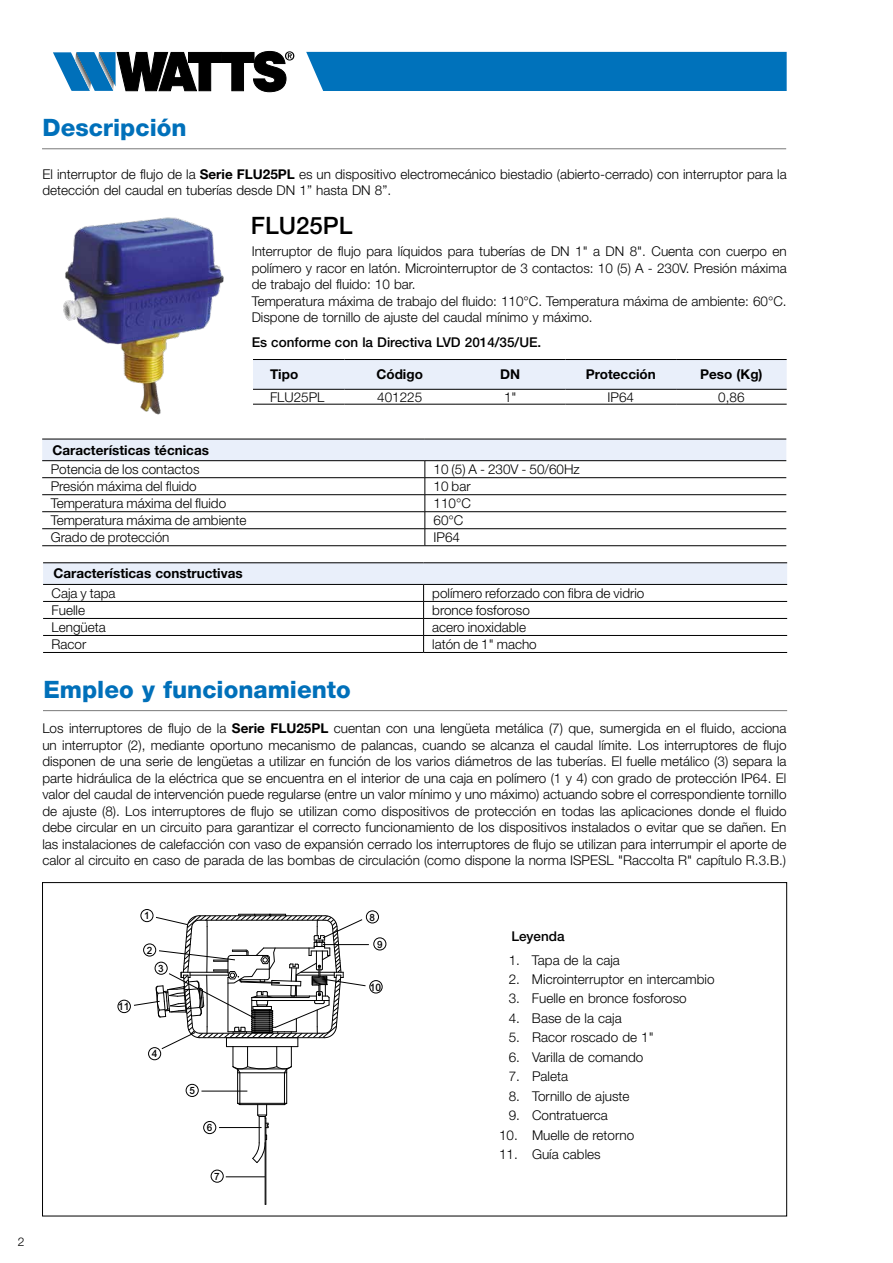
<style>
.page{position:relative;width:893px;height:1263px;background:#fff}
.page>*{position:absolute;margin:0;border:0;box-sizing:border-box;transform-origin:0 0}
.t1{font:800 24px "Helvetica Neue LT Std";color:#0070ba}
.t2{font:500 24px "Helvetica Neue LT Std";color:#000}
.t3{font:300 13.5px/16.5px "Helvetica Neue LT Std";color:#000}
.t4{font:700 13.5px "Helvetica Neue LT Std";color:#000}
.t5{font:500 13.5px "Helvetica Neue LT Std";color:#000}
.t6{font:300 12px "Helvetica Neue LT Std";color:#000}
.t7{font:500 10.2px "Arial MT Pro";color:#000}
.t8{font:500 10.05px "Arial MT Pro";color:#000}
.s1{font-weight:700}
</style>
<div class="page">
<svg style="left:53px;top:51px;width:241px;height:41px"></svg>
<div style="left:306px;top:52px;width:481px;height:39px;background:#0072bb"></div>
<div style="left:253px;top:360px;width:534px;height:29px;background:#e9effa"></div>
<hr style="left:253px;top:359px;width:91px;height:1px;background:#000">
<hr style="left:344px;top:359px;width:111px;height:1px;background:#000">
<hr style="left:455px;top:359px;width:111px;height:1px;background:#000">
<hr style="left:566px;top:359px;width:110px;height:1px;background:#000">
<hr style="left:676px;top:359px;width:111px;height:1px;background:#000">
<hr style="left:253px;top:389px;width:91px;height:1px;background:#000">
<hr style="left:344px;top:389px;width:111px;height:1px;background:#000">
<hr style="left:455px;top:389px;width:111px;height:1px;background:#000">
<hr style="left:566px;top:389px;width:110px;height:1px;background:#000">
<hr style="left:676px;top:389px;width:111px;height:1px;background:#000">
<hr style="left:253px;top:404px;width:91px;height:1px;background:#000">
<hr style="left:344px;top:404px;width:111px;height:1px;background:#000">
<hr style="left:455px;top:404px;width:111px;height:1px;background:#000">
<hr style="left:566px;top:404px;width:110px;height:1px;background:#000">
<hr style="left:676px;top:404px;width:111px;height:1px;background:#000">
<img style="left:63px;top:217px;width:161px;height:198px">
<hr style="left:266px;top:1139px;width:1px;height:65px;background:#000">
<hr style="left:265px;top:1143px;width:1px;height:61px;background:#000">
<svg style="left:252px;top:1105px;width:17px;height:58px"></svg>
<hr style="left:240px;top:1104px;width:44px;height:1px;background:#000">
<hr style="left:238px;top:1103px;width:49px;height:1px;background:#000">
<hr style="left:237px;top:1069px;width:1px;height:34px;background:#000">
<hr style="left:240px;top:1073px;width:1px;height:31px;background:#000">
<hr style="left:284px;top:1073px;width:1px;height:31px;background:#000">
<hr style="left:286px;top:1069px;width:1px;height:34px;background:#000">
<div style="left:141px;top:909px;width:12px;height:13px;border:1px solid #000;border-radius:50%"></div>
<div style="left:186px;top:1084px;width:12px;height:12px;border:1px solid #000;border-radius:50%"></div>
<div style="left:204px;top:1121px;width:12px;height:13px;border:1px solid #000;border-radius:50%"></div>
<div style="left:211px;top:1170px;width:12px;height:12px;border:1px solid #000;border-radius:50%"></div>
<div style="left:366px;top:911px;width:13px;height:12px;border:1px solid #000;border-radius:50%"></div>
<div style="left:374px;top:938px;width:12px;height:12px;border:1px solid #000;border-radius:50%"></div>
<div style="left:370px;top:980px;width:12px;height:13px;border:1px solid #000;border-radius:50%"></div>
<hr style="left:201px;top:1091px;width:46px;height:1px;background:#000">
<hr style="left:219px;top:1127px;width:43px;height:1px;background:#000">
<hr style="left:226px;top:1176px;width:39px;height:1px;background:#000">
<hr style="left:323px;top:944px;width:46px;height:1px;background:#000">
<div style="left:118px;top:1000px;width:12px;height:13px;border:1px solid #000;border-radius:50%"></div>
<svg style="left:134px;top:914px;width:232px;height:159px"></svg>
<svg style="left:42px;top:439px;width:744px;height:106px"></svg>
<hr style="left:42px;top:545px;width:383px;height:1px;background:#000">
<hr style="left:425px;top:545px;width:361px;height:1px;background:#000">
<hr style="left:43px;top:562px;width:381px;height:1px;background:#000">
<hr style="left:424px;top:562px;width:363px;height:1px;background:#000">
<hr style="left:43px;top:652px;width:381px;height:1px;background:#000">
<hr style="left:424px;top:652px;width:363px;height:1px;background:#000">
<svg style="left:43px;top:563px;width:744px;height:89px"></svg>
<hr style="left:42px;top:148px;width:744px;height:1px;background:#797979">
<hr style="left:43px;top:710px;width:744px;height:1px;background:#797979">
<h1 class="t1" style="left:43px;top:113px;width:146px">Descripción</h1>
<p class="t3" style="left:43px;top:165px;width:746px">El interruptor de flujo de la <span class="s1">Serie FLU25PL</span> es un dispositivo electromecánico biestadio (abierto-cerrado) con interruptor para la detección del caudal en tuberías desde DN 1” hasta DN 8”.</p>
<h1 class="t2" style="left:251px;top:211px;width:103px">FLU25PL</h1>
<p class="t3" style="left:252px;top:243px;width:537px">Interruptor de flujo para líquidos para tuberías de DN 1" a DN 8". Cuenta con cuerpo en polímero y racor en latón. Microinterruptor de 3 contactos: 10 (5) A - 230V. Presión máxima de trabajo del fluido: 10 bar.<br>Temperatura máxima de trabajo del fluido: 110°C. Temperatura máxima de ambiente: 60°C.<br>Dispone de tornillo de ajuste del caudal mínimo y máximo.</p>
<p class="t5" style="left:252px;top:335px;width:291px">Es conforme con la Directiva LVD 2014/35/UE.</p>
<p class="t4" style="left:270px;top:366px;width:30px">Tipo</p>
<p class="t4" style="left:376px;top:366px;width:48px">Código</p>
<p class="t4" style="left:500px;top:366px;width:22px">DN</p>
<p class="t4" style="left:586px;top:366px;width:71px">Protección</p>
<p class="t4" style="left:700px;top:366px;width:64px">Peso (Kg)</p>
<p class="t3" style="left:270px;top:388px;width:56px">FLU25PL</p>
<p class="t3" style="left:377px;top:388px;width:47px">401225</p>
<p class="t3" style="left:504px;top:388px;width:14px">1"</p>
<p class="t3" style="left:608px;top:388px;width:28px">IP64</p>
<p class="t3" style="left:718px;top:388px;width:28px">0,86</p>
<p class="t4" style="left:52px;top:441px;width:158px">Características técnicas</p>
<p class="t3" style="left:51px;top:461px;width:150px">Potencia de los contactos</p>
<p class="t3" style="left:434px;top:461px;width:148px">10 (5) A - 230V - 50/60Hz</p>
<p class="t3" style="left:51px;top:478px;width:148px">Presión máxima del fluido</p>
<p class="t3" style="left:434px;top:478px;width:39px">10 bar</p>
<p class="t3" style="left:51px;top:495px;width:177px">Temperatura máxima del fluido</p>
<p class="t3" style="left:434px;top:495px;width:39px">110°C</p>
<p class="t3" style="left:51px;top:512px;width:197px">Temperatura máxima de ambiente</p>
<p class="t3" style="left:434px;top:512px;width:31px">60°C</p>
<p class="t3" style="left:51px;top:529px;width:120px">Grado de protección</p>
<p class="t3" style="left:434px;top:529px;width:28px">IP64</p>
<p class="t4" style="left:53px;top:565px;width:191px">Características constructivas</p>
<p class="t3" style="left:52px;top:584px;width:66px">Caja y tapa</p>
<p class="t3" style="left:432px;top:584px;width:214px">polímero reforzado con fibra de vidrio</p>
<p class="t3" style="left:52px;top:601px;width:35px">Fuelle</p>
<p class="t3" style="left:432px;top:601px;width:99px">bronce fosforoso</p>
<p class="t3" style="left:52px;top:618px;width:56px">Lengüeta</p>
<p class="t3" style="left:432px;top:618px;width:95px">acero inoxidable</p>
<p class="t3" style="left:52px;top:635px;width:36px">Racor</p>
<p class="t3" style="left:432px;top:635px;width:106px">latón de 1" macho</p>
<h1 class="t1" style="left:43px;top:675px;width:309px">Empleo y funcionamiento</h1>
<p class="t3" style="left:42px;top:720px;width:746px;text-align:justify">Los interruptores de flujo de la <span class="s1">Serie FLU25PL</span> cuentan con una lengüeta metálica (7) que, sumergida en el fluido, acciona un interruptor (2), mediante oportuno mecanismo de palancas, cuando se alcanza el caudal límite. Los interruptores de flujo disponen de una serie de lengüetas a utilizar en función de los varios diámetros de las tuberías. El fuelle metálico (3) separa la parte hidráulica de la eléctrica que se encuentra en el interior de una caja en polímero (1 y 4) con grado de protección IP64. El valor del caudal de intervención puede regularse (entre un valor mínimo y uno máximo) actuando sobre el correspondiente tornillo de ajuste (8). Los interruptores de flujo se utilizan como dispositivos de protección en todas las aplicaciones donde el fluido debe circular en un circuito para garantizar el correcto funcionamiento de los dispositivos instalados o evitar que se dañen. En las instalaciones de calefacción con vaso de expansión cerrado los interruptores de flujo se utilizan para interrumpir el aporte de calor al circuito en caso de parada de las bombas de circulación (como dispone la norma ISPESL "Raccolta R" capítulo R.3.B.)</p>
<p class="t7" style="left:118px;top:1001px;width:13px">11</p>
<p class="t8" style="left:144px;top:910px;width:7px">1</p>
<p class="t8" style="left:147px;top:944px;width:7px">2</p>
<p class="t8" style="left:158px;top:962px;width:7px">3</p>
<p class="t8" style="left:152px;top:1047px;width:7px">4</p>
<p class="t8" style="left:189px;top:1085px;width:7px">5</p>
<p class="t8" style="left:207px;top:1122px;width:7px">6</p>
<p class="t8" style="left:214px;top:1170px;width:7px">7</p>
<p class="t8" style="left:370px;top:911px;width:7px">8</p>
<p class="t8" style="left:377px;top:938px;width:7px">9</p>
<p class="t7" style="left:370px;top:981px;width:13px">10</p>
<p class="t5" style="left:511px;top:928px;width:55px">Leyenda</p>
<p class="t3" style="left:509px;top:951px;width:113px">1. Tapa de la caja</p>
<p class="t3" style="left:509px;top:971px;width:207px">2. Microinterruptor en intercambio</p>
<p class="t3" style="left:509px;top:990px;width:179px">3. Fuelle en bronce fosforoso</p>
<p class="t3" style="left:509px;top:1010px;width:114px">4. Base de la caja</p>
<p class="t3" style="left:509px;top:1029px;width:146px">5. Racor roscado de 1"</p>
<p class="t3" style="left:509px;top:1049px;width:136px">6. Varilla de comando</p>
<p class="t3" style="left:509px;top:1068px;width:61px">7. Paleta</p>
<p class="t3" style="left:509px;top:1088px;width:122px">8. Tornillo de ajuste</p>
<p class="t3" style="left:509px;top:1107px;width:101px">9. Contratuerca</p>
<p class="t3" style="left:499px;top:1126px;width:137px">10. Muelle de retorno</p>
<p class="t3" style="left:499px;top:1146px;width:103px">11. Guía cables</p>
<p class="t6" style="left:18px;top:1234px;width:8px">2</p>
</div>
